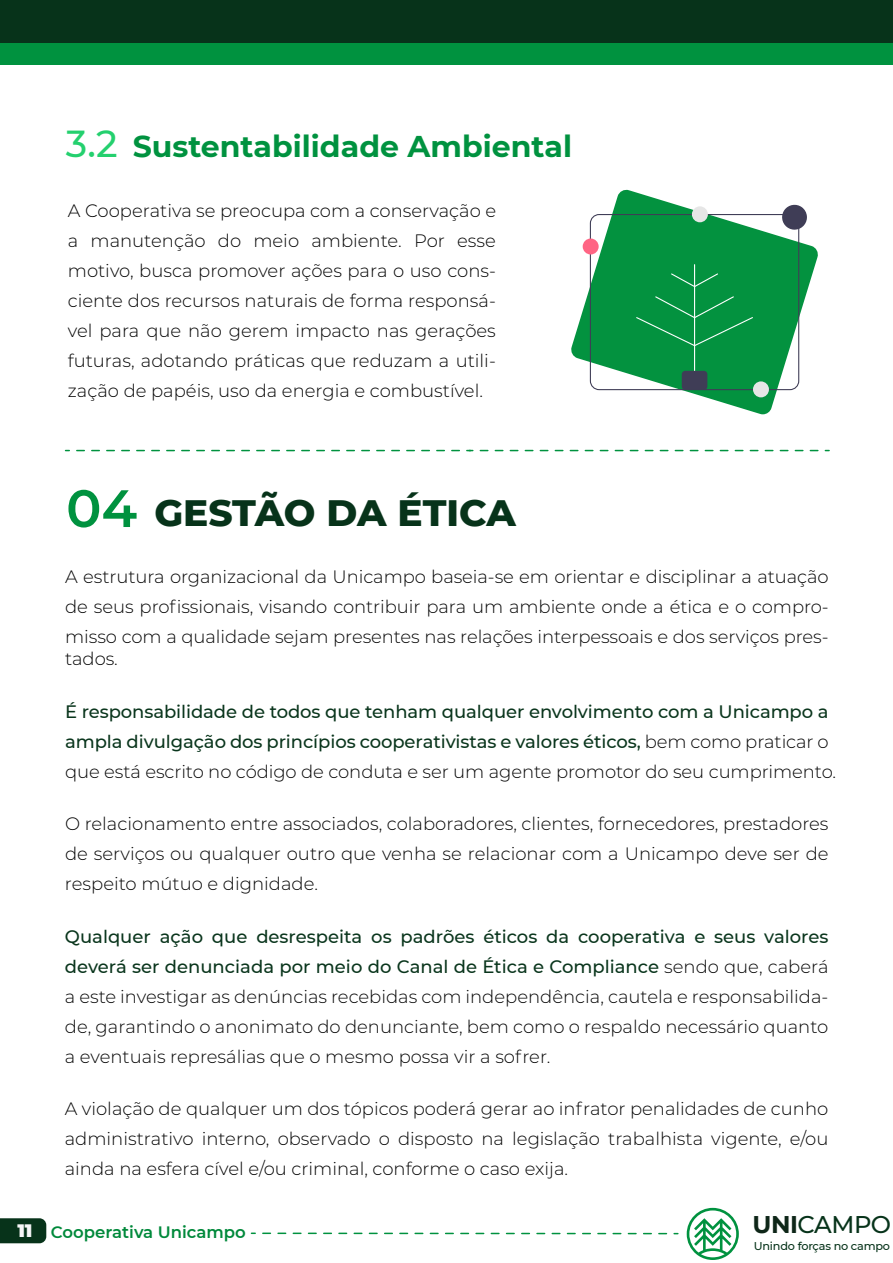
<style>
.page{position:relative;width:893px;height:1263px;background:#fff}
.page>*{position:absolute;margin:0;border:0;box-sizing:border-box;transform-origin:0 0}
.t1{font:800 37.5px "Montserrat";letter-spacing:-.005em;color:#07331a}
.t2{font:500 37.5px "Montserrat";color:#24d06e}
.t3{font:700 30px "Montserrat";color:#00923f}
.t4{font:500 24.15px "Montserrat";letter-spacing:-.02em;color:#07331a}
.t5{font:300 18px/30px "Montserrat";color:#000;text-align:justify}
.t6{font:500 18px/30px "Montserrat";letter-spacing:-.005em;color:#07331a}
.t7{font:600 16.5px "Montserrat";color:#00893b}
.t8{font:500 11.25px "Montserrat";letter-spacing:-.02em;color:#07331a}
.s1{font-weight:600;font-size:52.5px;color:#00923f}
.s2{font-weight:300;color:#000}
.s3{font-weight:500;color:#07331a}
.s4{font-weight:900;font-size:18px;color:#f7f7f8}
.s5{font-weight:700;color:#0e2618}
</style>
<div class="page">
<svg style="left:687px;top:1208px;width:52px;height:52px"></svg>
<div style="left:0;top:0;width:893px;height:43px;background:#07331a"></div>
<div style="left:0;top:43px;width:893px;height:21px;background:#00923f"></div>
<svg style="left:0;top:1218px;width:46px;height:25px"></svg>
<svg style="left:263px;top:1232px;width:415px;height:2px"></svg>
<svg style="left:77px;top:450px;width:396px;height:1px"></svg>
<svg style="left:480px;top:450px;width:349px;height:1px"></svg>
<svg style="left:571px;top:189px;width:247px;height:225px"></svg>
<div style="left:583px;top:238px;width:16px;height:16px;background:#ff6584;border-radius:50%"></div>
<svg style="left:590px;top:203px;width:217px;height:187px;background:#2b9e5c"></svg>
<div style="left:753px;top:381px;width:16px;height:16px;background:#e6e6e6;border-radius:50%"></div>
<div style="left:692px;top:206px;width:16px;height:16px;background:#e6e6e6;border-radius:50%"></div>
<h1 class="t2" style="left:66px;top:117px;width:53px">3.2</h1>
<h2 class="t3" style="left:133px;top:125px;width:441px">Sustentabilidade Ambiental</h2>
<p class="t5" style="left:68px;top:195px;width:430px">A Cooperativa se preocupa com a conservação e a manutenção do meio ambiente. Por esse motivo, busca promover ações para o uso cons&shy;ciente dos recursos naturais de forma responsá&shy;vel para que não gerem impacto nas gerações futuras, adotando práticas que reduzam a utili&shy;zação de papéis, uso da energia e combustível.</p>
<h1 class="t1" style="left:66px;top:485px;width:451px"><span class="s1">04</span> GESTÃO DA ÉTICA</h1>
<p class="t5" style="left:65px;top:561px;width:765px">A estrutura organizacional da Unicampo baseia-se em orientar e disciplinar a atuação de seus profissionais, visando contribuir para um ambiente onde a ética e o compro&shy;misso com a qualidade sejam presentes nas relações interpessoais e dos serviços pres-</p>
<p class="t5" style="left:65px;top:643px;width:54px">tados.</p>
<p class="t6" style="left:65px;top:695px;width:772px">É responsabilidade de todos que tenham qualquer envolvimento com a Unicampo a ampla divulgação dos princípios cooperativistas e valores éticos, <span class="s2">bem como praticar o que está escrito no código de conduta e ser um agente promotor do seu cumprimento.</span></p>
<p class="t5" style="left:65px;top:808px;width:765px">O relacionamento entre associados, colaboradores, clientes, fornecedores, prestadores de serviços ou qualquer outro que venha se relacionar com a Unicampo deve ser de respeito mútuo e dignidade.</p>
<p class="t5" style="left:65px;top:921px;width:765px"><span class="s3">Qualquer ação que desrespeita os padrões éticos da cooperativa e seus valores deverá ser denunciada por meio do Canal de Ética e Compliance</span> sendo que, caberá a este investigar as denúncias recebidas com independência, cautela e responsabilida&shy;de, garantindo o anonimato do denunciante, bem como o respaldo necessário quanto a eventuais represálias que o mesmo possa vir a sofrer.</p>
<p class="t5" style="left:65px;top:1093px;width:765px">A violação de qualquer um dos tópicos poderá gerar ao infrator penalidades de cunho administrativo interno, observado o disposto na legislação trabalhista vigente, e/ou ainda na esfera cível e/ou criminal, conforme o caso exija.</p>
<p class="t7" style="left:17px;top:1220px;width:230px"><span class="s4">11</span> Cooperativa Unicampo</p>
<h3 class="t4" style="left:752px;top:1207px;width:140px"><span class="s5">UNI</span>CAMPO</h3>
<p class="t8" style="left:754px;top:1238px;width:138px">Unindo forças no campo</p>
</div>
